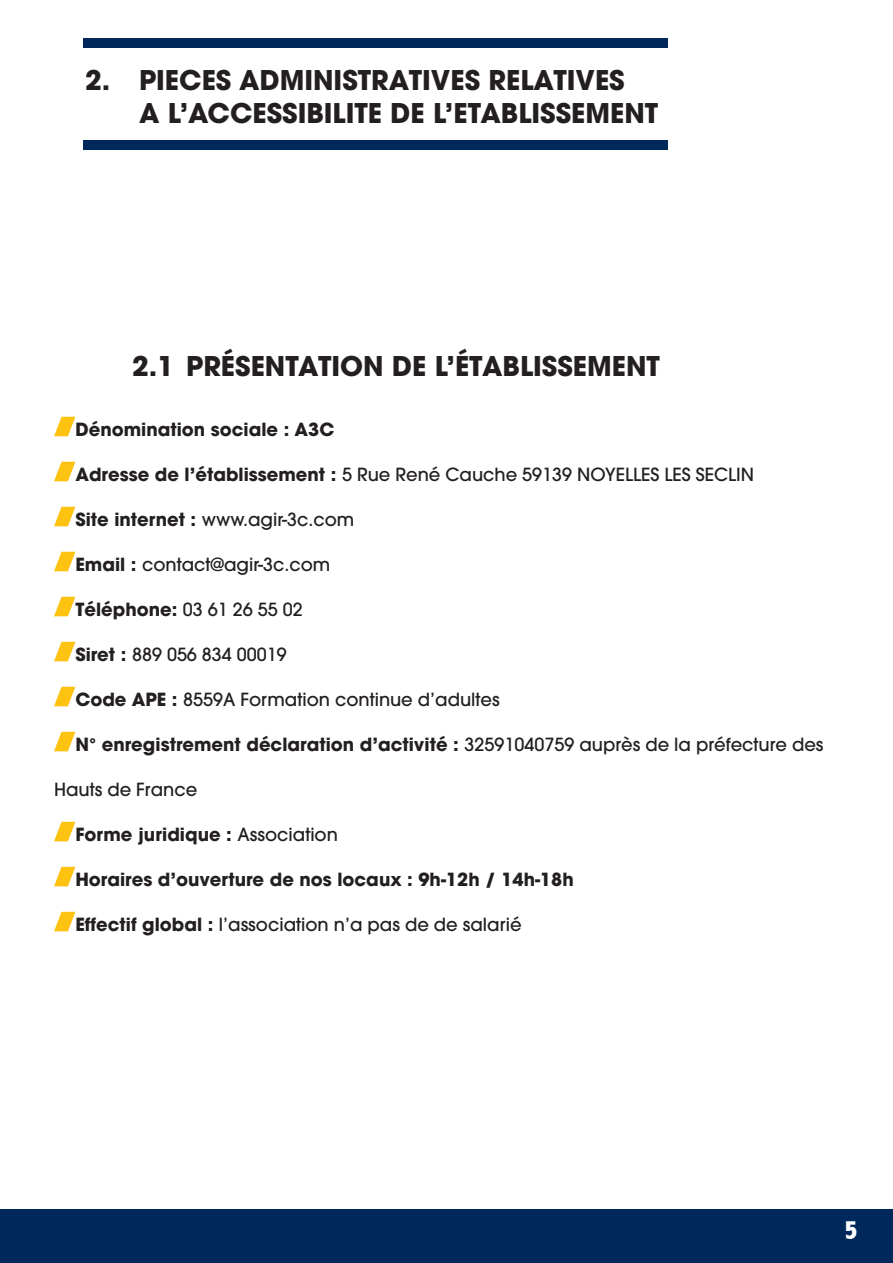
<style>
.page{position:relative;width:893px;height:1263px;background:#fff}
.page>*{position:absolute;margin:0;border:0;box-sizing:border-box;transform-origin:0 0}
.t1{font:700 27px "Avant Garde";color:#231f20}
.t2{font:800 condensed 27px "Abadi";color:#fff}
.t3{font:500 18px "Avant Garde";color:#231f20}
.t4{font:700 18px "Avant Garde";color:#231f20}
.s1{font-weight:700}
.s2{font-weight:500}
</style>
<div class="page">
<div style="left:0;top:1209px;width:893px;height:54px;background:#00285b"></div>
<div style="left:83px;top:38px;width:585px;height:10px;background:#00285b"></div>
<div style="left:83px;top:140px;width:585px;height:10px;background:#00285b"></div>
<svg style="left:54px;top:417px;width:21px;height:19px"></svg>
<svg style="left:54px;top:462px;width:21px;height:19px"></svg>
<svg style="left:54px;top:507px;width:21px;height:19px"></svg>
<svg style="left:54px;top:552px;width:21px;height:19px"></svg>
<svg style="left:54px;top:597px;width:21px;height:19px"></svg>
<svg style="left:54px;top:642px;width:21px;height:19px"></svg>
<svg style="left:54px;top:687px;width:21px;height:19px"></svg>
<svg style="left:54px;top:732px;width:21px;height:19px"></svg>
<svg style="left:54px;top:822px;width:21px;height:19px"></svg>
<svg style="left:54px;top:867px;width:21px;height:19px"></svg>
<svg style="left:54px;top:912px;width:21px;height:19px"></svg>
<p class="t1" style="left:85px;top:63px;width:541px">2. PIECES ADMINISTRATIVES RELATIVES</p>
<p class="t1" style="left:139px;top:95px;width:521px">A L’ACCESSIBILITE DE L’ETABLISSEMENT</p>
<p class="t1" style="left:132px;top:349px;width:529px">2.1 PRÉSENTATION DE L’ÉTABLISSEMENT</p>
<p class="t4" style="left:75px;top:418px;width:260px">Dénomination sociale : A3C</p>
<p class="t3" style="left:75px;top:464px;width:680px"><span class="s1">Adresse de l’établissement :</span> 5 Rue René Cauche 59139 NOYELLES LES SECLIN</p>
<p class="t3" style="left:75px;top:509px;width:280px"><span class="s1">Site internet :</span> www.agir-3c.com</p>
<p class="t3" style="left:75px;top:554px;width:256px"><span class="s1">Email :</span> contact@agir-3c.com</p>
<p class="t4" style="left:75px;top:598px;width:229px">Téléphone: <span class="s2">03 61 26 55 02</span></p>
<p class="t3" style="left:75px;top:644px;width:213px"><span class="s1">Siret :</span> 889 056 834 00019</p>
<p class="t3" style="left:75px;top:689px;width:426px"><span class="s1">Code APE :</span> 8559A Formation continue d’adultes</p>
<p class="t4" style="left:75px;top:733px;width:750px">N° enregistrement déclaration d’activité : <span class="s2">32591040759 auprès de la préfecture des</span></p>
<p class="t3" style="left:54px;top:779px;width:145px">Hauts de France</p>
<p class="t4" style="left:75px;top:823px;width:264px">Forme juridique : <span class="s2">Association</span></p>
<p class="t4" style="left:75px;top:868px;width:500px">Horaires d’ouverture de nos locaux : 9h-12h / 14h-18h</p>
<p class="t3" style="left:75px;top:914px;width:448px"><span class="s1">Effectif global :</span> l’association n’a pas de de salarié</p>
<h1 class="t2" style="left:844px;top:1214px;width:15px">5</h1>
</div>
